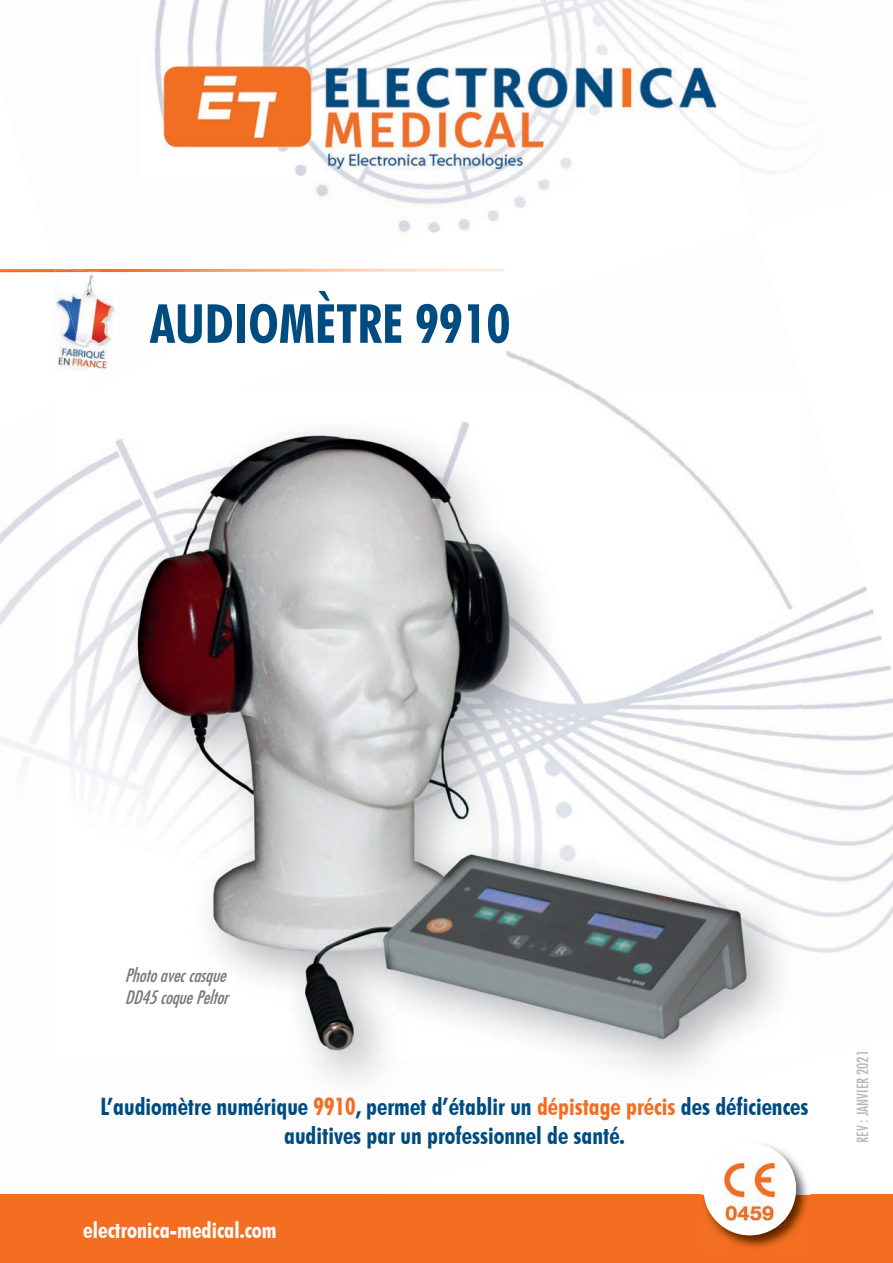
<style>
.page{position:relative;width:893px;height:1263px;background:#fff}
.page>*{position:absolute;margin:0;border:0;box-sizing:border-box;transform-origin:0 0}
.t1{font:700 condensed 54px "Futura BT";color:#004c80}
.t2{font:700 condensed 24px/28.8px "Futura BT";color:#004c80;text-align:center}
.t3{font:700 condensed 22.5px "Futura BT";color:#fff}
.t4{font:italic condensed 18px/21.6px "Futura";color:#76787b}
.t5{font:condensed 15px "Futura";color:#b5b6ba}
.s1{color:#f36e21}
</style>
<div class="page">
<img style="left:22px;top:487px;width:34px;height:26px">
<img style="left:0;top:513px;width:34px;height:112px">
<img style="left:12px;top:519px;width:44px;height:106px">
<img style="left:505px;top:350px;width:64px;height:34px">
<img style="left:802px;top:586px;width:91px;height:117px">
<img style="left:802px;top:703px;width:91px;height:125px">
<img style="left:0;top:1138px;width:59px;height:57px">
<img style="left:160px;top:1194px;width:118px;height:1px">
<img style="left:802px;top:828px;width:91px;height:125px">
<img style="left:278px;top:1194px;width:155px;height:1px">
<img style="left:154px;top:0;width:34px;height:53px">
<img style="left:188px;top:0;width:163px;height:53px">
<img style="left:351px;top:0;width:163px;height:53px">
<img style="left:326px;top:41px;width:42px;height:12px">
<img style="left:514px;top:0;width:162px;height:53px">
<img style="left:491px;top:41px;width:40px;height:12px">
<img style="left:316px;top:181px;width:109px;height:49px">
<img style="left:657px;top:43px;width:36px;height:10px">
<img style="left:425px;top:181px;width:125px;height:50px">
<svg style="left:0;top:268px;width:504px;height:4px"></svg>
<img style="left:155px;top:53px;width:583px;height:128px">
<img style="left:585px;top:137px;width:153px;height:44px">
<img style="left:56px;top:451px;width:59px;height:607px">
<img style="left:798px;top:617px;width:4px;height:332px">
<img style="left:577px;top:389px;width:49px;height:25px">
<img style="left:115px;top:414px;width:683px;height:644px">
<img style="left:115px;top:414px;width:42px;height:13px">
<div style="left:0;top:1195px;width:893px;height:68px;background:#f36e21"></div>
<img style="left:701px;top:1143px;width:109px;height:105px">
<div style="left:703px;top:1143px;width:93px;height:92px;background:#fff;border-radius:50%"></div>
<img style="left:714px;top:1156px;width:72px;height:72px">
<img style="left:48px;top:269px;width:8px;height:37px">
<img style="left:56px;top:269px;width:64px;height:102px">
<img style="left:55px;top:269px;width:47px;height:3px">
<h1 class="t1" style="left:150px;top:291px;width:362px">AUDIOMÈTRE 9910</h1>
<p class="t4" style="left:125px;top:964px;width:111px">Photoaveccasque<br>DD45coquePeltor</p>
<p class="t2" style="left:100px;top:1091px;width:710px">L’audiomètre numérique <span class="s1">9910</span>, permet d’établir un <span class="s1">dépistage précis</span> des déficiences auditives par un professionnel de santé.</p>
<p class="t3" style="left:83px;top:1216px;width:195px">electronica-medical.com</p>
<p class="t5" style="left:854px;top:1143px;width:94px;rotate:-90deg">REV : JANVIER 2021</p>
</div>
